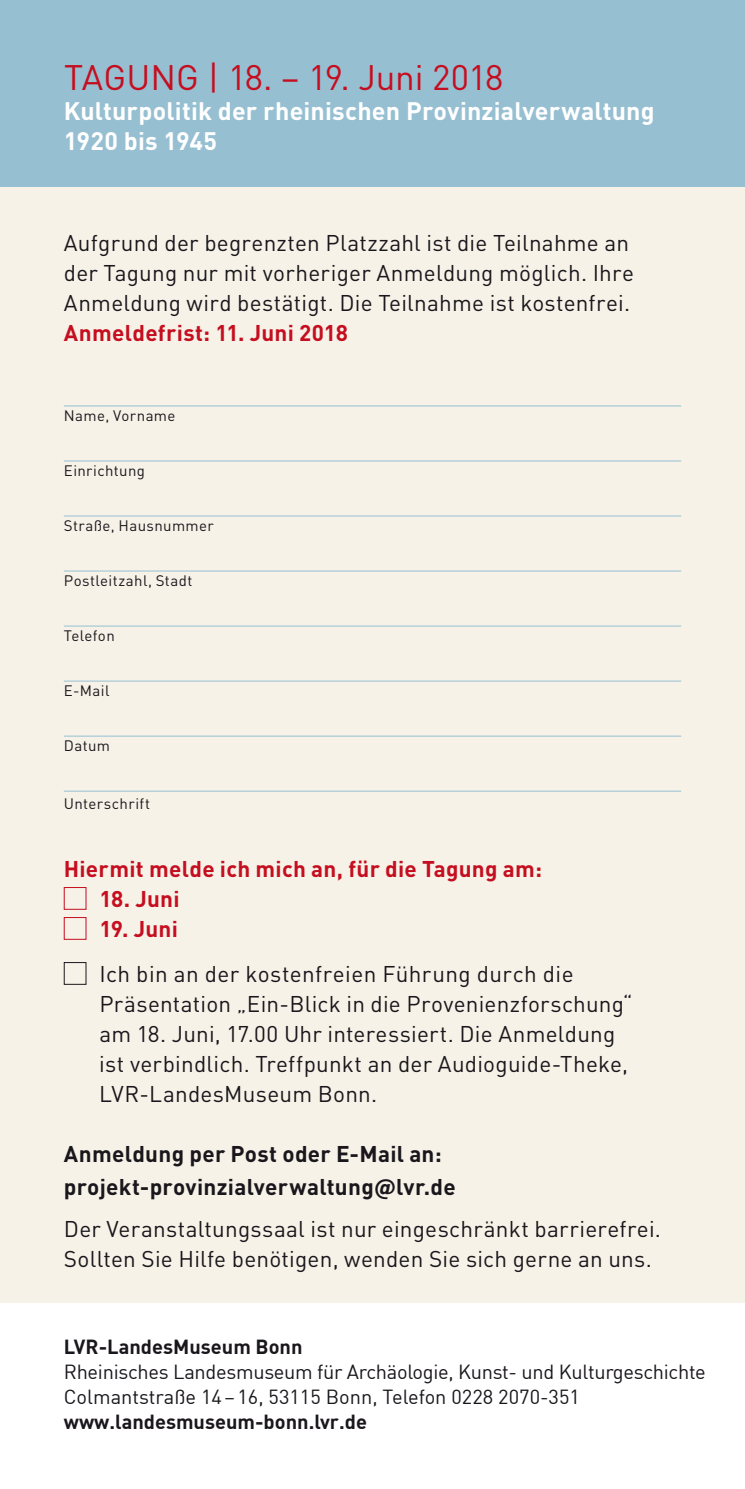
<style>
.page{position:relative;width:745px;height:1489px;background:#fff}
.page>*{position:absolute;margin:0;border:0;box-sizing:border-box;transform-origin:0 0}
.t1{font:35px "DINOT";letter-spacing:-.005em;color:#c50e1f}
.t2{font:700 25px/30px "DINOT";letter-spacing:.005em;color:#fff}
.t3{font:22.5px/30px "DINOT";letter-spacing:.01em;color:#1a171c}
.t4{font:700 22.5px "DINOT";letter-spacing:.01em;color:#c50e1f}
.t5{font:700 22.5px/33px "DINOT";letter-spacing:.01em;color:#1a171c}
.t6{font:20px/25px "DIN";letter-spacing:-.015em;color:#1a171c}
.t7{font:700 20px "DIN";color:#1a171c}
.t8{font:15px "DINOT";letter-spacing:.025em;color:#1a171c}
</style>
<div class="page">
<div style="left:0;top:0;width:744px;height:1302px;background:#f6f2e8"></div>
<div style="left:0;top:0;width:744px;height:186px;background:#96bfd2"></div>
<div style="left:64px;top:962px;width:22px;height:22px;border:1px solid #1a171c"></div>
<hr style="left:64px;top:405px;width:616px;height:1px;background:#96bfd2">
<hr style="left:64px;top:460px;width:616px;height:1px;background:#96bfd2">
<hr style="left:64px;top:515px;width:616px;height:1px;background:#96bfd2">
<hr style="left:64px;top:570px;width:616px;height:1px;background:#96bfd2">
<hr style="left:64px;top:625px;width:616px;height:1px;background:#96bfd2">
<hr style="left:64px;top:680px;width:616px;height:1px;background:#96bfd2">
<hr style="left:64px;top:735px;width:616px;height:1px;background:#96bfd2">
<hr style="left:64px;top:790px;width:616px;height:1px;background:#96bfd2">
<h1 class="t1" style="left:64px;top:56px;width:441px">Tagung | 18. – 19. Juni 2018</h1>
<p class="t2" style="left:64px;top:95px;width:592px">Kulturpolitik der rheinischen Provinzialverwaltung<br>1920 bis 1945</p>
<p class="t3" style="left:64px;top:228px;width:571px">Aufgrund der begrenzten Platzzahl ist die Teilnahme an der Tagung nur mit vorheriger Anmeldung möglich. Ihre<br>Anmeldung wird bestätigt. Die Teilnahme ist kostenfrei.</p>
<p class="t4" style="left:64px;top:318px;width:285px">Anmeldefrist: 11. Juni 2018</p>
<p class="t8" style="left:64px;top:406px;width:113px">Name, Vorname</p>
<p class="t8" style="left:64px;top:461px;width:83px">Einrichtung</p>
<p class="t8" style="left:64px;top:516px;width:151px">Straße, Hausnummer</p>
<p class="t8" style="left:64px;top:571px;width:130px">Postleitzahl, Stadt</p>
<p class="t8" style="left:64px;top:626px;width:52px">Telefon</p>
<p class="t8" style="left:64px;top:681px;width:47px">E-Mail</p>
<p class="t8" style="left:64px;top:736px;width:48px">Datum</p>
<p class="t8" style="left:64px;top:794px;width:88px">U nterschrift</p>
<p class="t4" style="left:64px;top:853px;width:479px">Hiermit melde ich mich an, für die Tagung am:</p>
<p class="t4" style="left:99px;top:883px;width:82px">18. Juni</p>
<p class="t4" style="left:99px;top:913px;width:80px">19. Juni</p>
<p class="t3" style="left:99px;top:958px;width:534px">Ich bin an der kostenfreien Führung durch die Präsentation „Ein-Blick in die Provenienzforschung“ am 18. Juni, 17.00 Uhr interessiert. Die Anmeldung ist verbindlich. Treffpunkt an der Audioguide-Theke, LVR-LandesMuseum Bonn.</p>
<p class="t5" style="left:64px;top:1136px;width:393px">Anmeldung per Post oder E-Mail an: projekt-provinzialverwaltung@lvr.de</p>
<p class="t3" style="left:64px;top:1213px;width:598px">Der Veranstaltungssaal ist nur eingeschränkt barrierefrei.<br>Sollten Sie Hilfe benötigen, wenden Sie sich gerne an uns.</p>
<p class="t7" style="left:64px;top:1333px;width:240px">LVR-LandesMuseum Bonn</p>
<p class="t6" style="left:64px;top:1358px;width:643px">Rheinisches Landesmuseum für Archäologie, Kunst- und Kulturgeschichte<br>Colmantstraße 14–16, 53115 Bonn, Telefon 0228 2070-351</p>
<p class="t7" style="left:64px;top:1408px;width:304px">www.landesmuseum-bonn.lvr.de</p>
</div>
